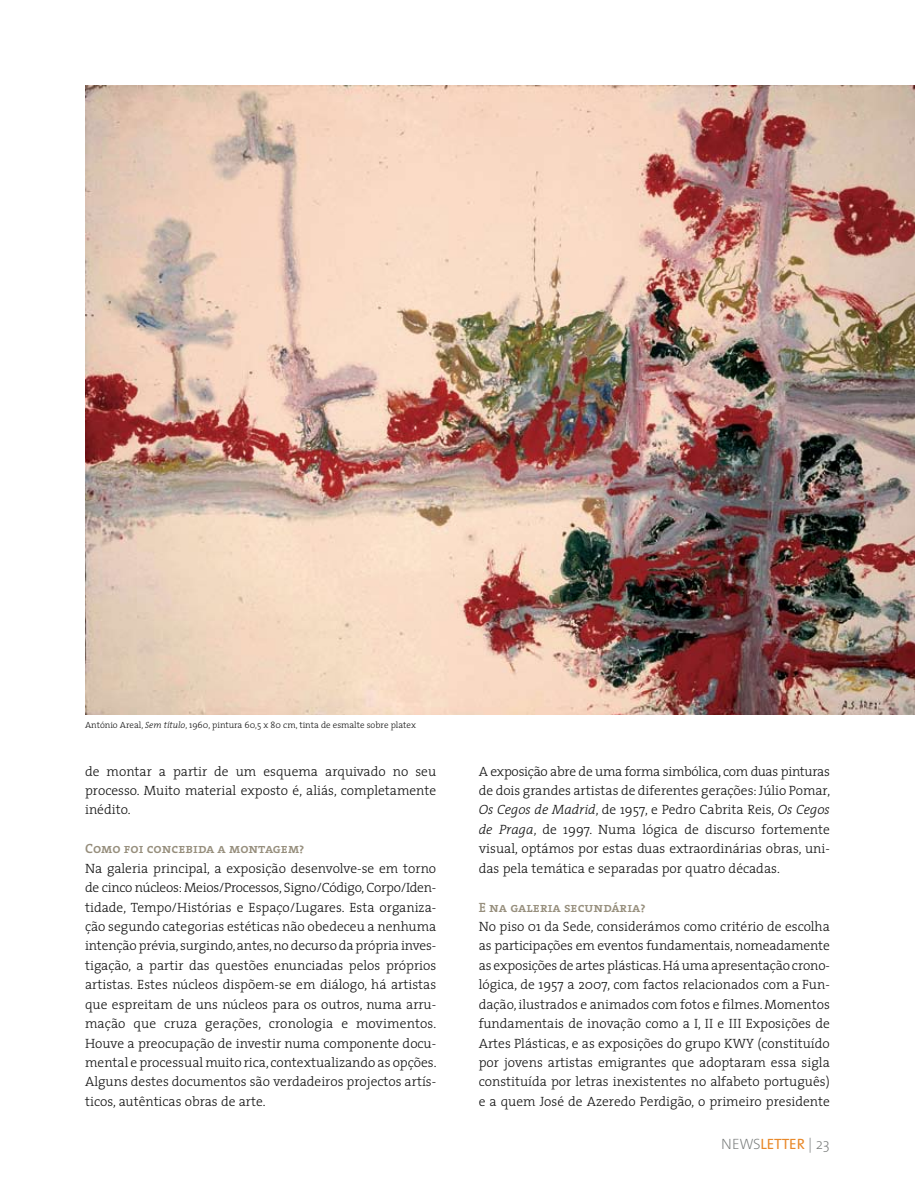
<style>
.page{position:relative;width:915px;height:1191px;background:#fff}
.page>*{position:absolute;margin:0;border:0;box-sizing:border-box;transform-origin:0 0}
.t1{font:200 15px "The Sans";letter-spacing:-.015em;color:#747776}
.t2{font:300 13.5px/19.4px "The Serif";color:#121212;text-align:justify}
.t3{font:13.5px "The Serif Semi Bold Caps";color:#968e7c}
.t4{font:300 9px "The Serif";color:#121212}
.s1{font-style:italic}
.s2{font-weight:400;color:#e9892a}
</style>
<div class="page">
<img style="left:85px;top:85px;width:829px;height:629px">
<p class="t4" style="left:85px;top:717px;width:332px">António Areal, <span class="s1">Sem título</span>, 1960, pintura 60,5 x 80 cm, tinta de esmalte sobre platex</p>
<p class="t2" style="left:85px;top:761px;width:352px">de montar a partir de um esquema arquivado no seu processo. Muito material exposto é, aliás, completamente inédito.</p>
<p class="t3" style="left:85px;top:837px;width:221px">Como foi concebida a montagem?</p>
<p class="t2" style="left:85px;top:858px;width:353px;text-align:left">Na galeria principal, a exposição desenvolve-se em torno de cinco núcleos: Meios/Processos, Signo/Código, Corpo/Iden&shy;tidade, Tempo/Histórias e Espaço/Lugares. Esta organiza‑ ção segundo categorias estéticas não obedeceu a nenhuma intenção prévia, surgindo, antes, no decurso da própria inves&shy;tigação, a partir das questões enunciadas pelos próprios artistas. Estes núcleos dispõem-se em diálogo, há artistas que espreitam de uns núcleos para os outros, numa arru‑ mação que cruza gerações, cronologia e movimentos.<br>Houve a preocupação de investir numa componente docu‑ mental e processual muito rica, contextualizando as opções.<br>Alguns destes documentos são verdadeiros projectos artís‑ ticos, autênticas obras de arte.</p>
<p class="t2" style="left:478px;top:761px;width:353px">A exposição abre de uma forma simbólica, com duas pinturas de dois grandes artistas de diferentes gerações: Júlio Pomar, <span class="s1">Os Cegos de Madrid</span>, de 1957, e Pedro Cabrita Reis, <span class="s1">Os Cegos de Praga</span>, de 1997. Numa lógica de discurso fortemente visual, optámos por estas duas extraordinárias obras, uni‑ das pela temática e separadas por quatro décadas.</p>
<p class="t3" style="left:478px;top:895px;width:168px">E na galeria secundária?</p>
<p class="t2" style="left:478px;top:916px;width:352px">No piso 01 da Sede, considerámos como critério de escolha as participações em eventos fundamentais, nomeadamente as exposições de artes plásticas. Há uma apresentação crono&shy;lógica, de 1957 a 2007, com factos relacionados com a Fun‑ dação, ilustrados e animados com fotos e filmes. Momentos fundamentais de inovação como a I, II e III Exposições de Artes Plásticas, e as exposições do grupo KWY (constituído por jovens artistas emigrantes que adoptaram essa sigla constituída por letras inexistentes no alfa-beto português) e a quem José de Azeredo Perdigão, o primeiro presidente</p>
<p class="t1" style="left:721px;top:1131px;width:106px">NEWS<span class="s2">LETTER</span> | 23</p>
</div>
